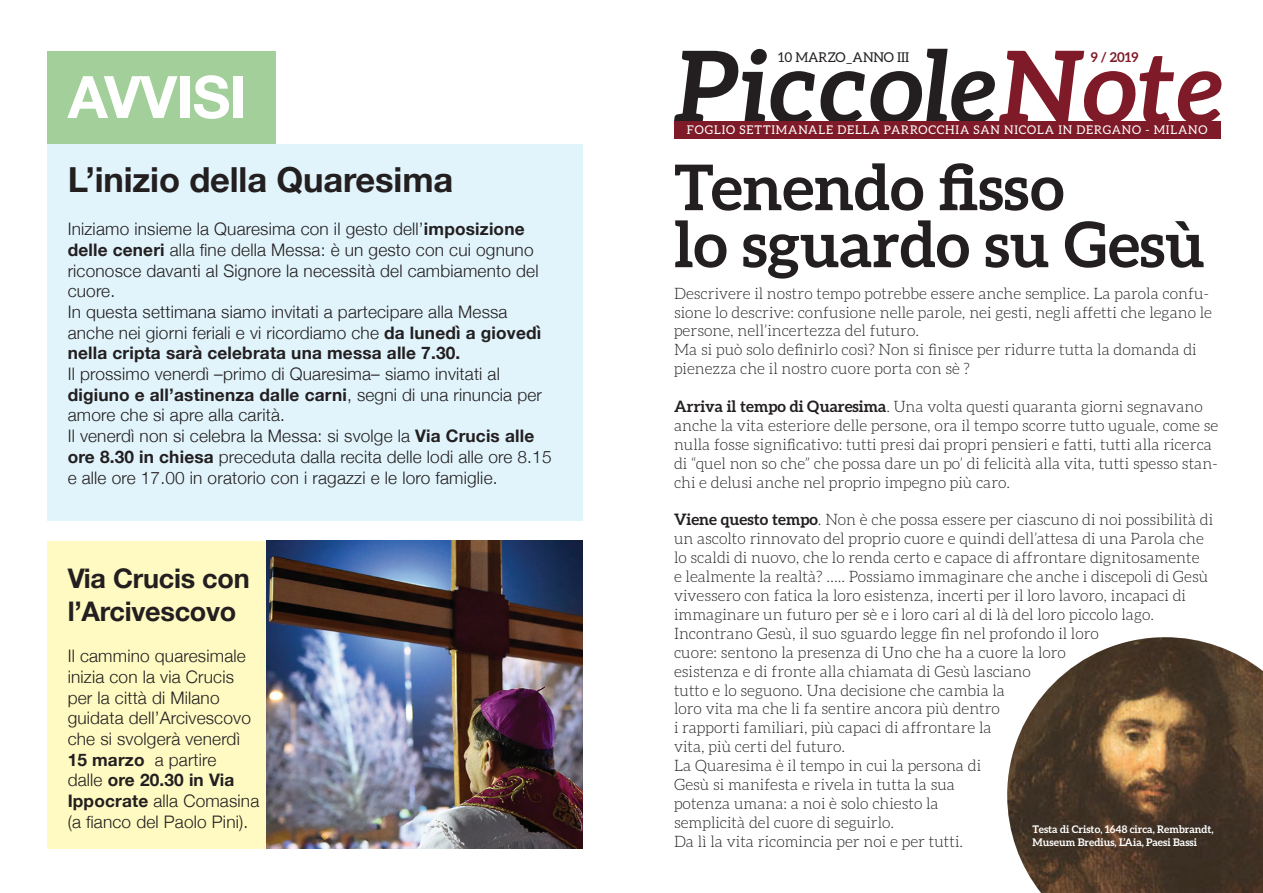
<style>
.page{position:relative;width:1263px;height:893px;background:#fff}
.page>*{position:absolute;margin:0;border:0;box-sizing:border-box;transform-origin:0 0}
.t1{font:italic 700 100.5px "Aleo";color:#231f20}
.t2{font:700 63px/57px "Aleo";color:#231f20}
.t3{font:700 58.5px "Helvetica Neue";letter-spacing:-.015em;color:#fff}
.t4{font:700 34.5px "Helvetica Neue";letter-spacing:-.005em;color:#231f20}
.t5{font:700 27px/32.4px "Helvetica Neue";letter-spacing:-.01em;color:#231f20}
.t6{font:300 17.25px/20.7px "Helvetica Neue";letter-spacing:.01em;color:#231f20}
.t7{font:300 15.75px/18.9px "Aleo";color:#231f20}
.t8{font:13.5px "Aleo";color:#231f20}
.t9{font:700 13.5px "Aleo";color:#7f1b28}
.t10{font:12px "Aleo";letter-spacing:.07em;color:#fff}
.t11{font:700 10.5px/12.6px "Aleo";color:#fff}
.s1{font-weight:700}
.s2{color:#7f1b28}
</style>
<div class="page">
<div style="left:47px;top:541px;width:536px;height:307px;background:#fffac1"></div>
<div style="left:674px;top:121px;width:546px;height:17px;background:#7f1b28"></div>
<div style="left:47px;top:51px;width:229px;height:93px;background:#a3cf9a"></div>
<div style="left:47px;top:144px;width:536px;height:377px;background:#e1f4fc"></div>
<img style="left:266px;top:541px;width:317px;height:307px">
<img style="left:1007px;top:637px;width:256px;height:256px">
<h3 class="t3" style="left:68px;top:51px;width:181px">AVVISI</h3>
<h3 class="t4" style="left:68px;top:153px;width:387px">L’inizio della Quaresima</h3>
<p class="t6" style="left:68px;top:217px;width:475px">Iniziamo insieme la Quaresima con il gesto dell’<span class="s1">imposizione delle ceneri</span> alla fine della Messa: è un gesto con cui ognuno riconosce davanti al Signore la necessità del cambiamento del cuore.<br>In questa settimana siamo invitati a partecipare alla Messa anche nei giorni feriali e vi ricordiamo che <span class="s1">da lunedì a giovedì nella cripta sarà celebrata una messa alle 7.30.</span></p>
<p class="t6" style="left:68px;top:362px;width:485px">Il prossimo venerdì –primo di Quaresima– siamo invitati al <span class="s1">digiuno e all’astinenza dalle carni</span>, segni di una rinuncia per amore che si apre alla carità.<br>Il venerdì non si celebra la Messa: si svolge la <span class="s1">Via Crucis alle ore 8.30 in chiesa</span> preceduta dalla recita delle lodi alle ore 8.15 e alle ore 17.00 in oratorio con i ragazzi e le loro famiglie.</p>
<h3 class="t5" style="left:68px;top:563px;width:183px">Via Crucis con l’Arcivescovo</h3>
<p class="t6" style="left:68px;top:644px;width:193px">Il cammino quaresimale inizia con la via Crucis per la città di Milano guidata dell’Arcivescovo che si svolgerà venerdì<br><span class="s1">15 marzo</span> a partire<br>dalle <span class="s1">ore 20.30 in Via<br>Ippocrate</span> alla Comasina (a fianco del Paolo Pini).</p>
<h1 class="t1" style="left:672px;top:29px;width:553px">Piccole<span class="s2">Note</span></h1>
<p class="t8" style="left:778px;top:49px;width:133px">10 MARZO_ANNO III</p>
<p class="t9" style="left:1091px;top:49px;width:49px">9 / 2019</p>
<p class="t10" style="left:687px;top:123px;width:522px">FOGLIO SETTIMANALE DELLA PARROCCHIA SAN NICOLA IN DERGANO - MILANO</p>
<h2 class="t2" style="left:674px;top:158px;width:532px">Tenendo fisso<br>lo sguardo su Gesù</h2>
<p class="t7" style="left:674px;top:284px;width:539px">Descrivere il nostro tempo potrebbe essere anche semplice. La parola confu&shy;sione lo descrive: confusione nelle parole, nei gesti, negli affetti che legano le persone, nell’incertezza del futuro.<br>Ma si può solo definirlo così? Non si finisce per ridurre tutta la domanda di pienezza che il nostro cuore porta con sè ?</p>
<p class="t7" style="left:674px;top:397px;width:546px"><span class="s1">Arriva il tempo di Quaresima</span>. Una volta questi quaranta giorni segnavano anche la vita esteriore delle persone, ora il tempo scorre tutto uguale, come se nulla fosse significativo: tutti presi dai propri pensieri e fatti, tutti alla ricerca di “quel non so che” che possa dare un po’ di felicità alla vita, tutti spesso stan&shy;chi e delusi anche nel proprio impegno più caro.</p>
<p class="t7" style="left:674px;top:510px;width:541px"><span class="s1">Viene questo tempo</span>. Non è che possa essere per ciascuno di noi possibilità di un ascolto rinnovato del proprio cuore e quindi dell’attesa di una Parola che lo scaldi di nuovo, che lo renda certo e capace di affrontare dignitosamente<br>e lealmente la realtà? ….. Possiamo immaginare che anche i discepoli di Gesù vivessero con fatica la loro esistenza, incerti per il loro lavoro, incapaci di immaginare un futuro per sè e i loro cari al di là del loro piccolo lago.<br>Incontrano Gesù, il suo sguardo legge fin nel profondo il loro<br>cuore: sentono la presenza di Uno che ha a cuore la loro<br>esistenza e di fronte alla chiamata di Gesù lasciano<br>tutto e lo seguono. Una decisione che cambia la<br>loro vita ma che li fa sentire ancora più dentro<br>i rapporti familiari, più capaci di affrontare la<br>vita, più certi del futuro.<br>La Quaresima è il tempo in cui la persona di<br>Gesù si manifesta e rivela in tutta la sua<br>potenza umana: a noi è solo chiesto la<br>semplicità del cuore di seguirlo.<br>Da lì la vita ricomincia per noi e per tutti.</p>
<p class="t11" style="left:1033px;top:823px;width:182px">Testa di Cristo, 1648 circa, Rembrandt,<br>Museum Bredius, L’Aia, Paesi Bassi</p>
</div>
